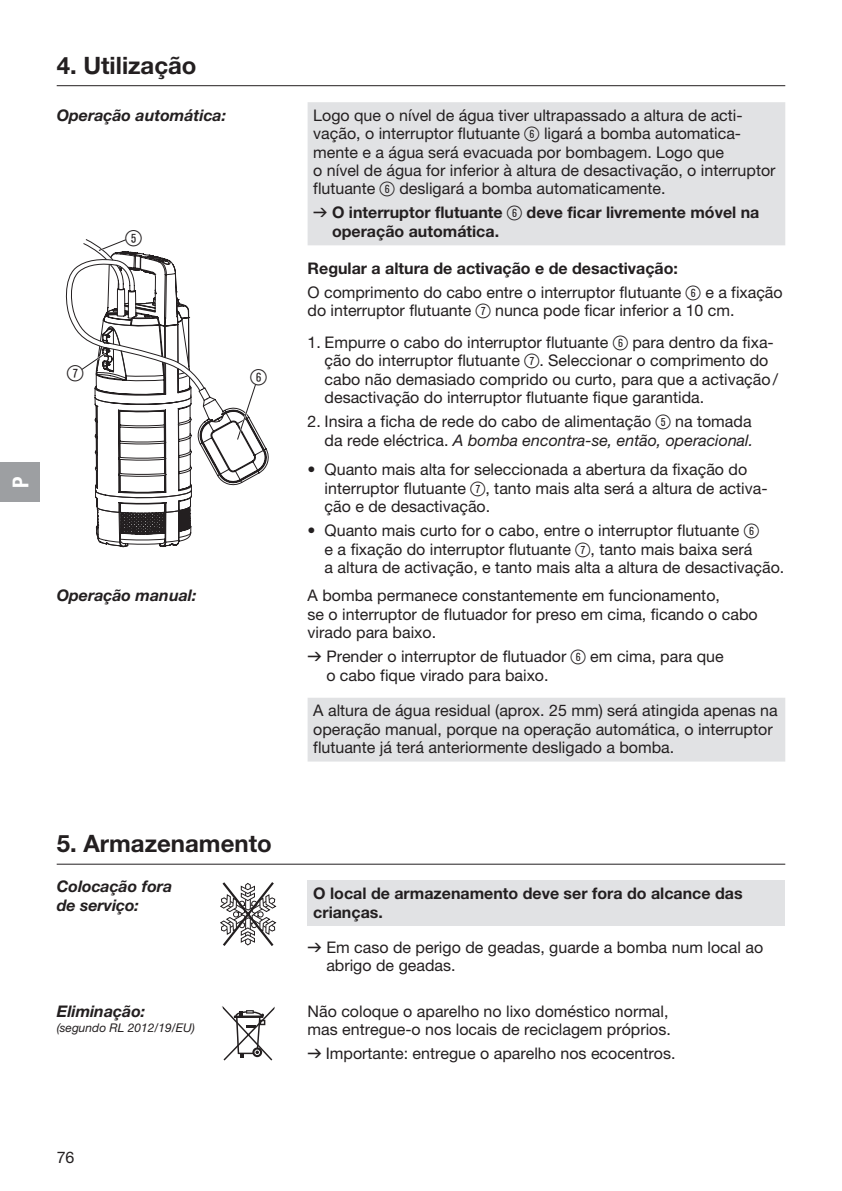
<style>
.page{position:relative;width:842px;height:1191px;background:#fff}
.page>*{position:absolute;margin:0;border:0;box-sizing:border-box;transform-origin:0 0}
.t1{font:700 24px "GARDENA Pro";color:#231f20}
.t2{font:22px "Ziffernim Kreisund Quadrat BQ";color:#231f20}
.t3{font:22px "GARDENA Pro Bo Cond";color:#fff}
.t4{font:16px/18.4px "GARDENA Pro";color:#231f20}
.t5{font:700 16px/18.4px "GARDENA Pro";color:#231f20}
.t6{font:italic 700 16px/18.4px "GARDENA Pro";color:#231f20}
.t7{font:italic 12px "GARDENA Pro";color:#231f20}
.s1{font-family:"Ziffernim Kreisund Quadrat BQ";font-size:20px}
.s2{font-family:"Formdruck";font-weight:400}
.s3{font-family:"Ziffernim Kreisund Quadrat BQ";font-weight:400;font-size:20px}
.s4{font-weight:700}
.s5{font-style:italic}
.s6{font-family:"Formdruck"}
</style>
<div class="page">
<svg style="left:308px;top:102px;width:477px;height:659px"></svg>
<hr style="left:57px;top:85px;width:728px;height:1px;background:#231f20">
<svg style="left:65px;top:239px;width:204px;height:309px"></svg>
<div style="left:308px;top:880px;width:477px;height:46px;background:#e1e2e4"></div>
<hr style="left:57px;top:863px;width:728px;height:1px;background:#231f20">
<svg style="left:220px;top:882px;width:57px;height:64px"></svg>
<svg style="left:222px;top:1006px;width:53px;height:55px"></svg>
<div style="left:0;top:462px;width:40px;height:40px;background:#9d9fa2"></div>
<h2 class="t3" style="left:7px;top:488px;width:13px;rotate:-90deg">P</h2>
<h1 class="t1" style="left:57px;top:50px;width:141px">4. Utilização</h1>
<p class="t6" style="left:57px;top:105px;width:171px">Operação automática:</p>
<h2 class="t2" style="left:125px;top:225px;width:18px">5</h2>
<h2 class="t2" style="left:67px;top:361px;width:18px">7</h2>
<h2 class="t2" style="left:251px;top:364px;width:18px">6</h2>
<p class="t4" style="left:313px;top:106px;width:464px">Logo que o nível de água tiver ultrapassado a altura de acti&shy;vação, o interruptor flutuante <span class="s1">6</span> ligará a bomba automatica&shy;mente e a água será evacuada por bombagem. Logo que<br>o nível de água for inferior à altura de desactivação, o interruptor flutuante <span class="s1">6</span> desligará a bomba automaticamente.</p>
<p class="t5" style="left:332px;top:203px;width:429px;text-indent:-19px"><span class="s2">v</span> O interruptor flutuante <span class="s3">6</span> deve ficar livremente móvel na operação automática.</p>
<p class="t4" style="left:308px;top:256px;width:476px;line-height:24px"><span class="s4">Regular a altura de activação e de desactivação:<br></span>O comprimento do cabo entre o interruptor flutuante <span class="s1">6</span> e a fixação</p>
<p class="t4" style="left:308px;top:301px;width:428px">do interruptor flutuante <span class="s1">7</span> nunca pode ficar inferior a 10 cm.</p>
<p class="t4" style="left:325px;top:333px;width:455px;text-indent:-17px">1. Empurre o cabo do interruptor flutuante <span class="s1">6</span> para dentro da fixa&shy;ção do interruptor flutuante <span class="s1">7</span>. Seleccionar o comprimento do cabo não demasiado comprido ou curto, para que a activação/ desactivação do interruptor flutuante fique garantida.</p>
<p class="t4" style="left:308px;top:412px;width:447px;text-align:right">2. Insira a ficha de rede do cabo de alimentação <span class="s1">5</span> na tomada da rede eléctrica. <span class="s5">A bomba encontra-se, então, operacional.</span></p>
<p class="t4" style="left:325px;top:460px;width:444px;text-indent:-17px">• Quanto mais alta for seleccionada a abertura da fixação do interruptor flutuante <span class="s1">7</span>, tanto mais alta será a altura de activa&shy;ção e de desactivação.</p>
<p class="t4" style="left:325px;top:521px;width:461px;text-indent:-17px">• Quanto mais curto for o cabo, entre o interruptor flutuante <span class="s1">6<br></span>e a fixação do interruptor flutuante <span class="s1">7</span>, tanto mais baixa será<br>a altura de activação, e tanto mais alta a altura de desactivação.</p>
<p class="t6" style="left:57px;top:586px;width:141px">Operação manual:</p>
<p class="t4" style="left:308px;top:586px;width:452px">A bomba permanece constantemente em funcionamento,<br>se o interruptor de flutuador for preso em cima, ficando o cabo virado para baixo.</p>
<p class="t4" style="left:326px;top:647px;width:399px;text-indent:-19px"><span class="s6">v</span> Prender o interruptor de flutuador <span class="s1">6</span> em cima, para que o cabo fique virado para baixo.</p>
<p class="t4" style="left:313px;top:701px;width:466px">A altura de água residual (aprox. 25 mm) será atingida apenas na operação manual, porque na operação automática, o interruptor flutuante já terá anteriormente desligado a bomba.</p>
<h1 class="t1" style="left:57px;top:829px;width:217px">5. Armazenamento</h1>
<p class="t6" style="left:57px;top:877px;width:117px">Colocação fora de serviço:</p>
<p class="t5" style="left:313px;top:884px;width:431px">O local de armazenamento deve ser fora do alcance das crianças.</p>
<p class="t4" style="left:326px;top:937px;width:438px;text-indent:-19px"><span class="s6">v</span> Em caso de perigo de geadas, guarde a bomba num local ao abrigo de geadas.</p>
<p class="t6" style="left:57px;top:1001px;width:90px">Eliminação:</p>
<p class="t7" style="left:57px;top:1020px;width:140px">(segundo RL 2012/19/EU)</p>
<p class="t4" style="left:308px;top:1001px;width:365px">Não coloque o aparelho no lixo doméstico normal, mas entregue-o nos locais de reciclagem próprios.</p>
<p class="t4" style="left:308px;top:1044px;width:369px"><span class="s6">v</span> Importante: entregue o aparelho nos ecocentros.</p>
<p class="t4" style="left:57px;top:1147px;width:19px">76</p>
</div>
